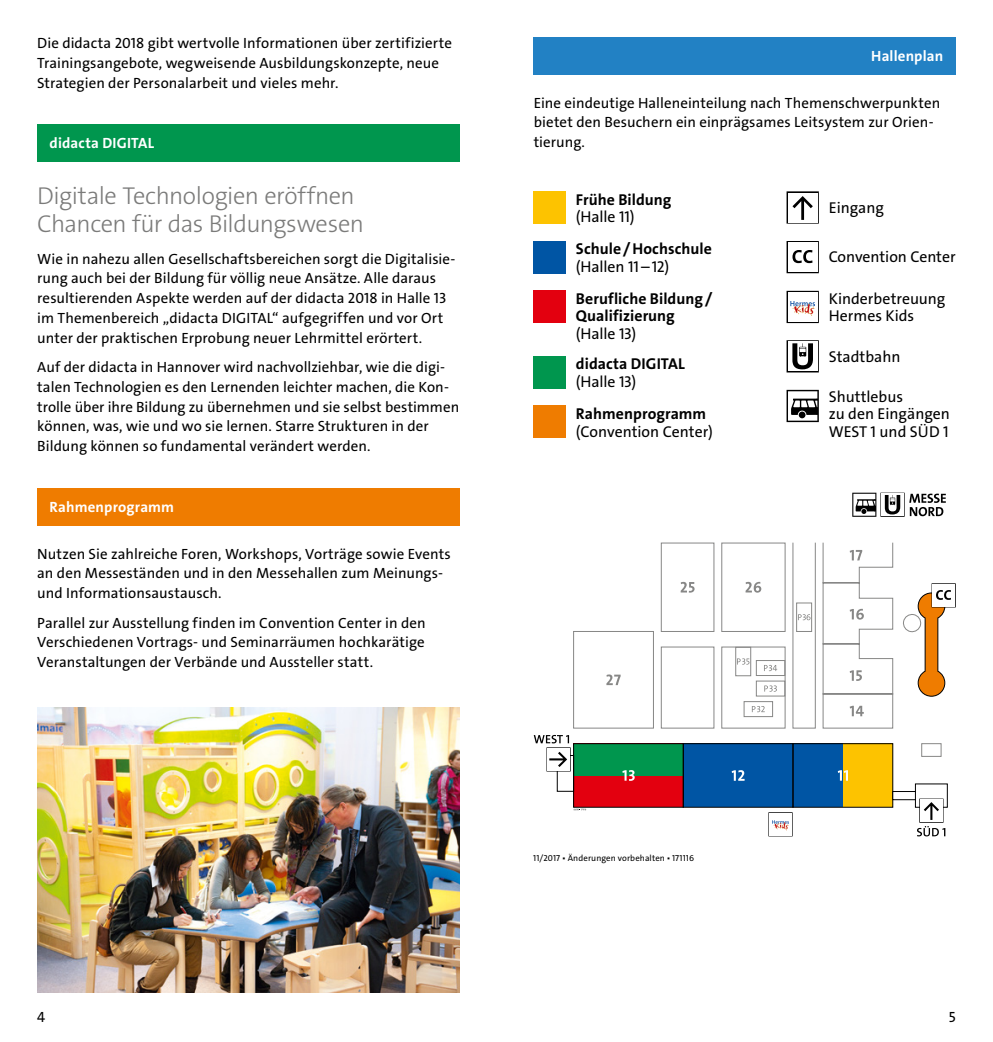
<style>
.page{position:relative;width:993px;height:1042px;background:#fff}
.page>*{position:absolute;margin:0;border:0;box-sizing:border-box;transform-origin:0 0}
.t1{font:24.5px/28px "The Sans LP3 Lig";letter-spacing:-.02em;color:#7b7b7a}
.t2{font:15.75px/17.5px "The Sans LP5 Plain";color:#000}
.t3{font:15.75px/17.5px "The Sans LP7 Bld";letter-spacing:.005em;color:#000}
.t4{font:14.88px/19.8px "The Sans LP5 Plain";letter-spacing:.005em;color:#000}
.t5{font:14.88px "The Sans LP7 Bld";letter-spacing:.01em;color:#fff}
.t6{font:8.75px "The Sans LP5 Plain";letter-spacing:.01em;color:#000}
</style>
<div class="page">
<div style="left:37px;top:125px;width:422px;height:37px;background:#00964e"></div>
<div style="left:37px;top:488px;width:422px;height:37px;background:#ef7c00"></div>
<div style="left:533px;top:37px;width:422px;height:37px;background:#2281c4"></div>
<div style="left:792px;top:743px;width:100px;height:64px;background:#fdc300"></div>
<div style="left:792px;top:743px;width:50px;height:64px;background:#0055a4"></div>
<div style="left:683px;top:743px;width:109px;height:64px;background:#0055a4"></div>
<div style="left:573px;top:743px;width:110px;height:64px;background:#e3000f"></div>
<div style="left:573px;top:743px;width:110px;height:32px;background:#00964e"></div>
<div style="left:556px;top:755px;width:17px;height:36px;border:1px solid #000"></div>
<div style="left:921px;top:743px;width:20px;height:14px;border:1px solid #878786"></div>
<div style="left:682px;top:743px;width:111px;height:64px;border:1px solid #000"></div>
<svg style="left:660px;top:542px;width:233px;height:187px"></svg>
<div style="left:792px;top:743px;width:100px;height:64px;border:1px solid #000"></div>
<div style="left:573px;top:631px;width:80px;height:97px;border:1px solid #878786"></div>
<div style="left:573px;top:743px;width:110px;height:64px;border:1px solid #000"></div>
<svg style="left:731px;top:770px;width:13px;height:11px"></svg>
<svg style="left:849px;top:706px;width:14px;height:10px"></svg>
<svg style="left:822px;top:543px;width:70px;height:151px"></svg>
<svg style="left:680px;top:582px;width:14px;height:11px"></svg>
<svg style="left:721px;top:542px;width:94px;height:186px"></svg>
<svg style="left:837px;top:770px;width:10px;height:11px"></svg>
<svg style="left:622px;top:770px;width:12px;height:11px"></svg>
<svg style="left:606px;top:674px;width:14px;height:11px"></svg>
<div style="left:892px;top:791px;width:23px;height:9px;border:1px solid #000"></div>
<svg style="left:903px;top:590px;width:47px;height:107px"></svg>
<div style="left:547px;top:748px;width:22px;height:22px;background:#fff"></div>
<svg style="left:549px;top:752px;width:18px;height:15px"></svg>
<svg style="left:533px;top:735px;width:36px;height:8px"></svg>
<svg style="left:917px;top:826px;width:28px;height:10px"></svg>
<svg style="left:923px;top:802px;width:15px;height:18px"></svg>
<div style="left:852px;top:493px;width:24px;height:24px;border:2px solid #000"></div>
<svg style="left:853px;top:494px;width:22px;height:22px"></svg>
<svg style="left:909px;top:494px;width:36px;height:22px"></svg>
<div style="left:880px;top:493px;width:24px;height:24px;border:2px solid #000"></div>
<svg style="left:881px;top:494px;width:22px;height:22px"></svg>
<svg style="left:884px;top:495px;width:15px;height:19px"></svg>
<svg style="left:772px;top:820px;width:16px;height:11px"></svg>
<svg style="left:573px;top:808px;width:13px;height:2px"></svg>
<div style="left:533px;top:191px;width:33px;height:33px;background:#fdc300"></div>
<div style="left:533px;top:241px;width:33px;height:32px;background:#0055a4"></div>
<div style="left:533px;top:356px;width:33px;height:32px;background:#00964e"></div>
<div style="left:533px;top:406px;width:33px;height:32px;background:#ef7c00"></div>
<div style="left:533px;top:291px;width:33px;height:32px;background:#e3000f"></div>
<div style="left:786px;top:191px;width:32px;height:33px;border:2px solid #000"></div>
<div style="left:787px;top:193px;width:30px;height:29px;background:#fff"></div>
<svg style="left:792px;top:196px;width:20px;height:24px"></svg>
<div style="left:786px;top:390px;width:32px;height:32px;border:2px solid #000"></div>
<svg style="left:787px;top:391px;width:30px;height:30px"></svg>
<div style="left:786px;top:340px;width:32px;height:32px;border:2px solid #000"></div>
<div style="left:787px;top:342px;width:30px;height:29px;background:#fff"></div>
<svg style="left:792px;top:343px;width:20px;height:26px"></svg>
<div style="left:786px;top:241px;width:32px;height:32px;border:2px solid #000"></div>
<div style="left:787px;top:242px;width:30px;height:30px;background:#fff"></div>
<svg style="left:792px;top:250px;width:20px;height:13px"></svg>
<div style="left:786px;top:291px;width:32px;height:32px;border:2px solid #000"></div>
<div style="left:787px;top:292px;width:30px;height:30px;background:#fff"></div>
<svg style="left:790px;top:301px;width:24px;height:15px"></svg>
<img style="left:37px;top:707px;width:422px;height:285px">
<p class="t4" style="left:37px;top:33px;width:416px">Die didacta 2018 gibt wertvolle Informationen über zertifizierte<br>Trainingsangebote, wegweisende Ausbildungskonzepte, neue<br>Strategien der Personalarbeit und vieles mehr.</p>
<p class="t5" style="left:50px;top:134px;width:106px">didacta DIGITAL</p>
<h1 class="t1" style="left:37px;top:182px;width:328px">Digitale Technologien eröffnen<br>Chancen für das Bildungswesen</h1>
<p class="t4" style="left:37px;top:249px;width:419px">Wie in nahezu allen Gesellschaftsbereichen sorgt die Digitalisie&shy;rung auch bei der Bildung für völlig neue Ansätze. Alle daraus resultierenden Aspekte werden auf der didacta 2018 in Halle 13 im Themenbereich „didacta DIGITAL“ aufgegriffen und vor Ort unter der praktischen Erprobung neuer Lehrmittel erörtert.</p>
<p class="t4" style="left:37px;top:357px;width:423px">Auf der didacta in Hannover wird nachvollziehbar, wie die digi&shy;talen Technologien es den Lernenden leichter machen, die Kon&shy;trolle über ihre Bildung zu übernehmen und sie selbst bestimmen können, was, wie und wo sie lernen. Starre Strukturen in der Bildung können so fundamental verändert werden.</p>
<p class="t5" style="left:50px;top:497px;width:126px">Rahmenprogramm</p>
<p class="t4" style="left:37px;top:544px;width:415px">Nutzen Sie zahlreiche Foren, Workshops, Vorträge sowie Events an den Messeständen und in den Messehallen zum Meinungs&shy;und Informationsaustausch.</p>
<p class="t4" style="left:37px;top:613px;width:390px;text-align:justify">Parallel zur Ausstellung finden im Convention Center in den Verschiedenen Vortrags- und Seminarräumen hochkarätige Veranstaltungen der Verbände und Aussteller statt.</p>
<p class="t5" style="left:871px;top:46px;width:73px">Hallenplan</p>
<p class="t4" style="left:533px;top:93px;width:408px">Eine eindeutige Halleneinteilung nach Themenschwerpunkten bietet den Besuchern ein einprägsames Leitsystem zur Orien&shy;tierung.</p>
<p class="t3" style="left:575px;top:191px;width:97px">Frühe Bildung</p>
<p class="t2" style="left:575px;top:208px;width:60px">(Halle 11)</p>
<p class="t3" style="left:575px;top:240px;width:137px">Schule / Hochschule</p>
<p class="t2" style="left:575px;top:258px;width:95px">(Hallen 11 – 12)</p>
<p class="t3" style="left:575px;top:290px;width:138px">Berufliche Bildung /<br>Qualifizierung</p>
<p class="t2" style="left:575px;top:325px;width:62px">(Halle 13)</p>
<p class="t3" style="left:575px;top:355px;width:111px">didacta DIGITAL</p>
<p class="t2" style="left:575px;top:373px;width:62px">(Halle 13)</p>
<p class="t3" style="left:575px;top:405px;width:132px">Rahmenprogramm</p>
<p class="t2" style="left:575px;top:422px;width:138px">(Convention Center)</p>
<p class="t2" style="left:828px;top:199px;width:57px">Eingang</p>
<p class="t2" style="left:828px;top:248px;width:128px">Convention Center</p>
<p class="t2" style="left:828px;top:290px;width:118px">Kinderbetreuung<br>Hermes Kids</p>
<p class="t2" style="left:828px;top:348px;width:73px">Stadtbahn</p>
<p class="t2" style="left:828px;top:387px;width:123px">Shuttlebus<br>zu den Eingängen<br>WEST 1 und SÜD 1</p>
<p class="t6" style="left:533px;top:852px;width:162px">11/2017 ▪ Änderungen vorbehalten ▪ 171116</p>
<p class="t4" style="left:37px;top:1007px;width:10px">4</p>
<p class="t4" style="left:948px;top:1007px;width:8px">5</p>
</div>
